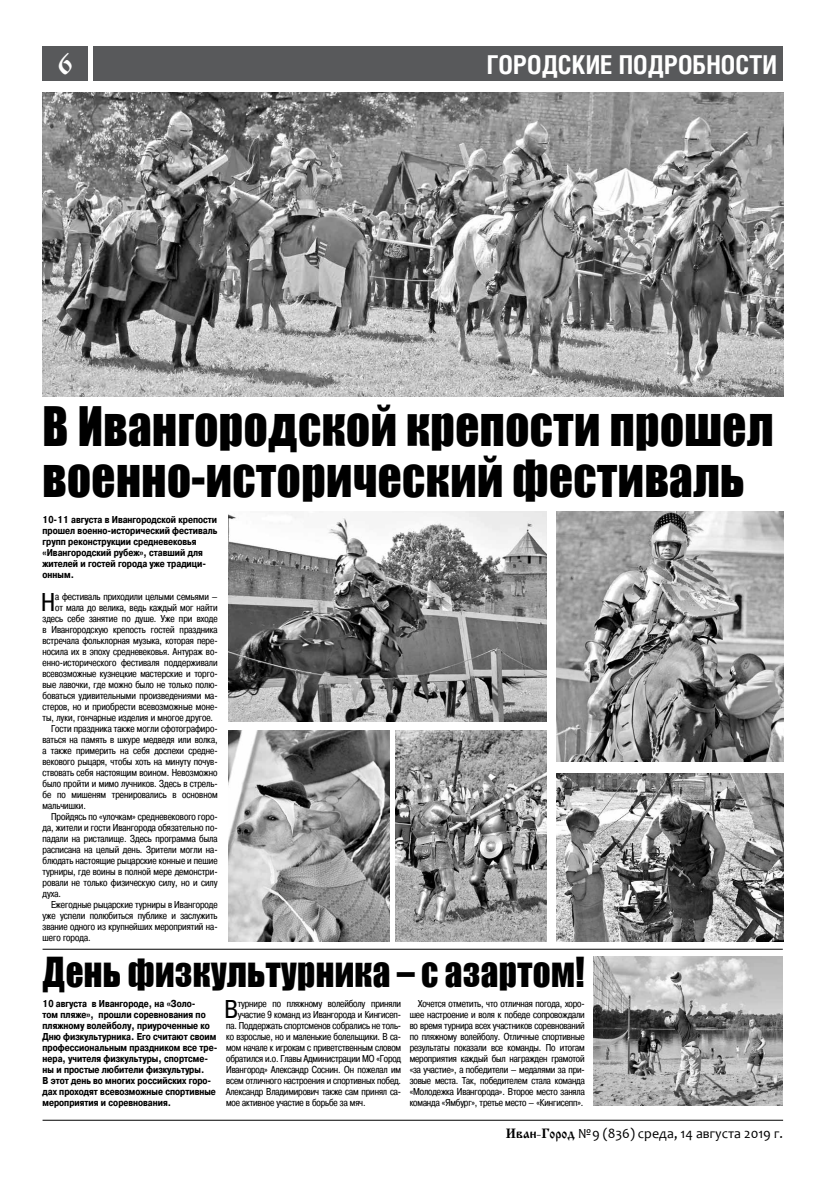
<style>
.page{position:relative;width:820px;height:1191px;background:#fff}
.page>*{position:absolute;margin:0;border:0;box-sizing:border-box;transform-origin:0 0}
.t1{font:50px/51px "Impact";letter-spacing:.01em;color:#000;scale:.94 1}
.t2{font:38px "Impact";letter-spacing:.01em;color:#000;scale:.92 1}
.t3{font:30px "Cyrillic Old";color:#fff;scale:.95 1}
.t4{font:700 26px "Helios Cond C";color:#fff}
.t5{font:25.7px "Pragmatica Cond C";color:#000}
.t6{font:14px "Candara";color:#000}
.t7{font:10px/11px "Pragmatica Cond C";color:#000;text-align:justify}
.t8{font:700 10px/11px "Pragmatica Cond C";color:#000}
.s1{font-family:"Cyrillic Old"}
</style>
<div class="page">
<hr style="left:43px;top:1119px;width:739px;height:1px;background:#000">
<div style="left:43px;top:47px;width:45px;height:34px;background:#58595b"></div>
<div style="left:93px;top:47px;width:689px;height:34px;background:#58595b"></div>
<img style="left:593px;top:956px;width:189px;height:149px">
<img style="left:556px;top:773px;width:226px;height:168px">
<img style="left:556px;top:511px;width:226px;height:250px">
<img style="left:228px;top:511px;width:318px;height:210px">
<img style="left:228px;top:731px;width:161px;height:210px">
<img style="left:43px;top:92px;width:739px;height:305px">
<img style="left:395px;top:731px;width:151px;height:210px">
<hr style="left:43px;top:948px;width:739px;height:1px;background:#000">
<h3 class="t3" style="left:58px;top:48px;width:17px">6</h3>
<h3 class="t4" style="left:486px;top:49px;width:291px">ГОРОДСКИЕ ПОДРОБНОСТИ</h3>
<h1 class="t1" style="left:43px;top:400px;width:778px">В Ивангородской крепости прошел военно-исторический фестиваль</h1>
<p class="t8" style="left:43px;top:514px;width:176px">10-11 августа в Ивангородской крепости прошел военно-исторический фестиваль групп реконструкции средневековья «Ивангородский рубеж», ставший для жителей и гостей города уже традици&shy;онным.</p>
<h3 class="t5" style="left:41px;top:587px;width:16px">Н</h3>
<p class="t7" style="left:55px;top:591px;width:164px">а фестиваль приходили целыми семьями –</p>
<p class="t7" style="left:55px;top:602px;width:164px">от мала до велика, ведь каждый мог найти</p>
<p class="t7" style="left:43px;top:613px;width:176px">здесь себе занятие по душе. Уже при входе</p>
<p class="t7" style="left:43px;top:624px;width:176px">в Ивангородскую крепость гостей праздника</p>
<p class="t7" style="left:43px;top:635px;width:176px">встречала фольклорная музыка, которая пере-</p>
<p class="t7" style="left:43px;top:646px;width:176px">носила их в эпоху средневековья. Антураж во-</p>
<p class="t7" style="left:43px;top:657px;width:176px">енно-исторического фестиваля поддерживали</p>
<p class="t7" style="left:43px;top:668px;width:176px">всевозможные кузнецкие мастерские и торго-</p>
<p class="t7" style="left:43px;top:679px;width:176px">вые лавочки, где можно было не только полю-</p>
<p class="t7" style="left:43px;top:690px;width:176px">боваться удивительными произведениями ма-</p>
<p class="t7" style="left:43px;top:701px;width:176px">стеров, но и приобрести всевозможные моне-</p>
<p class="t7" style="left:43px;top:712px;width:172px">ты, луки, гончарные изделия и многое другое.</p>
<p class="t7" style="left:51px;top:723px;width:168px">Гости праздника также могли сфотографиро-</p>
<p class="t7" style="left:43px;top:734px;width:176px">ваться на память в шкуре медведя или волка,</p>
<p class="t7" style="left:43px;top:745px;width:176px">а также примерить на себя доспехи средне-</p>
<p class="t7" style="left:43px;top:756px;width:176px">векового рыцаря, чтобы хоть на минуту почув-</p>
<p class="t7" style="left:43px;top:767px;width:176px">ствовать себя настоящим воином. Невозможно</p>
<p class="t7" style="left:43px;top:778px;width:176px">было пройти и мимо лучников. Здесь в стрель-</p>
<p class="t7" style="left:43px;top:789px;width:176px">бе по мишеням тренировались в основном</p>
<p class="t7" style="left:43px;top:800px;width:45px">мальчишки.</p>
<p class="t7" style="left:51px;top:811px;width:168px">Пройдясь по «улочкам» средневекового горо-</p>
<p class="t7" style="left:43px;top:822px;width:176px">да, жители и гости Ивангорода обязательно по-</p>
<p class="t7" style="left:43px;top:833px;width:176px">падали на ристалище. Здесь программа была</p>
<p class="t7" style="left:43px;top:844px;width:176px">расписана на целый день. Зрители могли на-</p>
<p class="t7" style="left:43px;top:855px;width:176px">блюдать настоящие рыцарские конные и пешие</p>
<p class="t7" style="left:43px;top:866px;width:176px">турниры, где воины в полной мере демонстри-</p>
<p class="t7" style="left:43px;top:877px;width:176px">ровали не только физическую силу, но и силу</p>
<p class="t7" style="left:43px;top:888px;width:20px">духа.</p>
<p class="t7" style="left:51px;top:899px;width:168px">Ежегодные рыцарские турниры в Ивангороде</p>
<p class="t7" style="left:43px;top:910px;width:176px">уже успели полюбиться публике и заслужить</p>
<p class="t7" style="left:43px;top:921px;width:176px">звание одного из крупнейших мероприятий на-</p>
<p class="t7" style="left:43px;top:932px;width:50px">шего города.</p>
<h2 class="t2" style="left:43px;top:942px;width:590px">День физкультурника – с азартом!</h2>
<p class="t8" style="left:43px;top:998px;width:176px">10 августа в Ивангороде, на «Золо-<br>том пляже», прошли соревнования по пляжному волейболу, приуроченные ко Дню физкультурника. Его считают своим профессиональным праздником все тре&shy;нера, учителя физкультуры, спортсме&shy;ны и простые любители физкультуры.<br>В этот день во многих российских горо&shy;дах проходят всевозможные спортивные мероприятия и соревнования.</p>
<h3 class="t5" style="left:224px;top:994px;width:15px">В</h3>
<p class="t7" style="left:238px;top:998px;width:165px">турнире по пляжному волейболу приняли</p>
<p class="t7" style="left:409px;top:998px;width:176px;text-indent:8px">Хочется отметить, что отличная погода, хоро&shy;шее настроение и воля к победе сопровождали во время турнира всех участников соревнований по пляжному волейболу. Отличные спортивные результаты показали все команды. По итогам мероприятия каждый был награжден грамотой «за участие», а победители – медалями за при&shy;зовые места. Так, победителем стала команда «Молодежка Ивангорода». Второе место заняла команда «Ямбург», третье место – «Кингисепп».</p>
<p class="t7" style="left:238px;top:1009px;width:165px">участие 9 команд из Ивангорода и Кингисеп-</p>
<p class="t7" style="left:226px;top:1020px;width:176px">па. Поддержать спортсменов собрались не толь-</p>
<p class="t7" style="left:226px;top:1031px;width:176px">ко взрослые, но и маленькие болельщики. В са-</p>
<p class="t7" style="left:226px;top:1042px;width:176px">мом начале к игрокам с приветственным словом</p>
<p class="t7" style="left:226px;top:1053px;width:176px">обратился и.о. Главы Администрации МО «Город</p>
<p class="t7" style="left:226px;top:1064px;width:176px">Ивангород» Александр Соснин. Он пожелал им</p>
<p class="t7" style="left:226px;top:1075px;width:176px">всем отличного настроения и спортивных побед.</p>
<p class="t7" style="left:226px;top:1086px;width:176px">Александр Владимирович также сам принял са-</p>
<p class="t7" style="left:226px;top:1097px;width:141px">мое активное участие в борьбе за мяч.</p>
<h3 class="t6" style="left:505px;top:1124px;width:278px"><span class="s1">Иван-Город</span> №9 (836) среда, 14 августа 2019 г.</h3>
</div>
